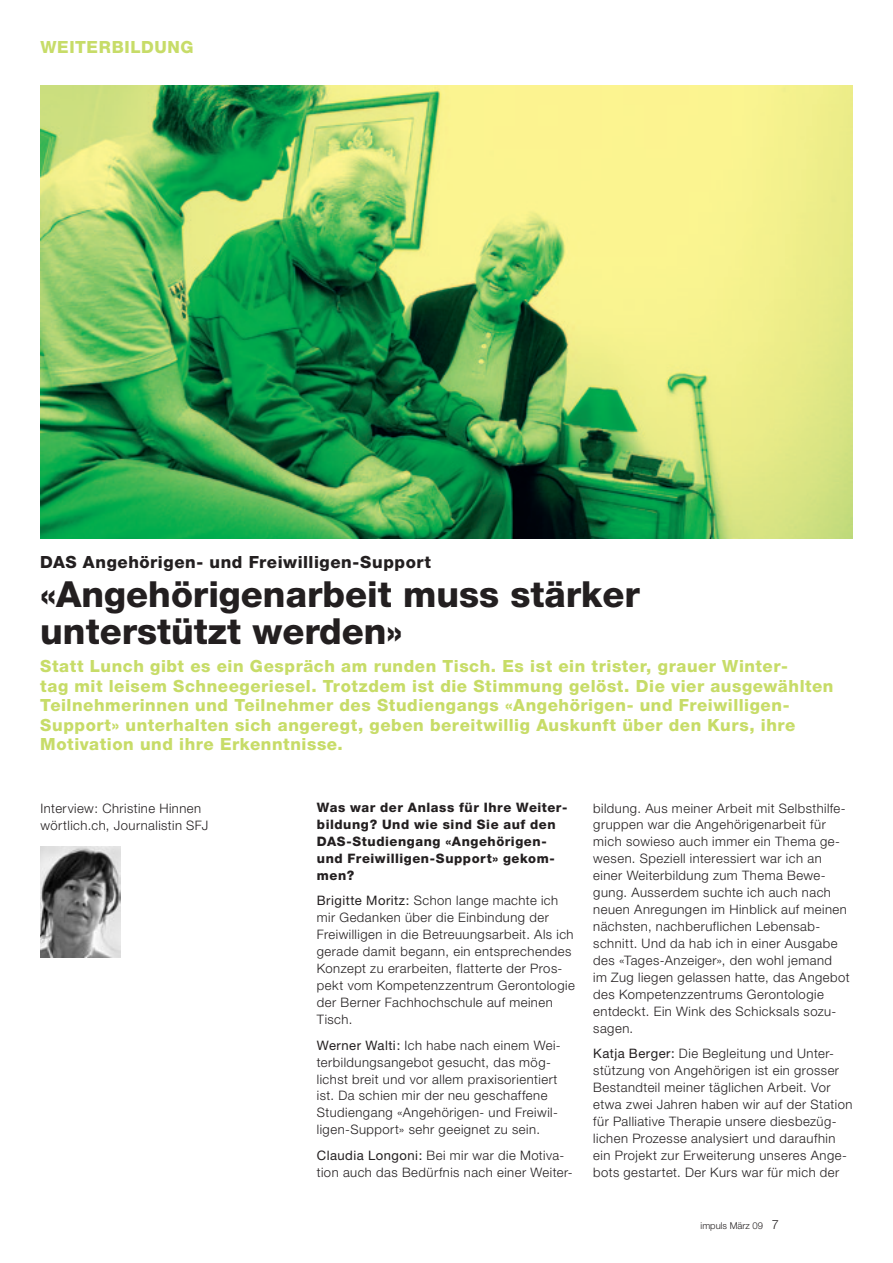
<style>
.page{position:relative;width:893px;height:1263px;background:#fff}
.page>*{position:absolute;margin:0;border:0;box-sizing:border-box;transform-origin:0 0}
.t1{font:800 36px/37.5px "Helvetica Neue";color:#231f20}
.t2{font:800 16.8px/19.5px "Helvetica Neue";letter-spacing:.035em;color:#c7dc68}
.t3{font:800 16.8px "Helvetica Neue";letter-spacing:.035em;color:#231f20}
.t4{font:300 13.05px/17px "Helvetica Neue";letter-spacing:.035em;color:#231f20}
.t5{font:800 13.05px/17px "Helvetica Neue";letter-spacing:.045em;color:#231f20}
.t6{font:300 9.45px "Helvetica Neue";color:#231f20}
.s1{font-weight:400}
.s2{font-size:12.75px}
</style>
<div class="page">
<img style="left:40px;top:846px;width:81px;height:111px">
<img style="left:41px;top:85px;width:812px;height:453px">
<p class="t2" style="left:40px;top:37px;width:28px">Weite</p>
<p class="t2" style="left:99px;top:37px;width:56px">rbi ldung</p>
<p class="t3" style="left:40px;top:552px;width:392px">DAS Angehörigen- und Freiwilligen-Support</p>
<h1 class="t1" style="left:40px;top:575px;width:601px">«Angehörigenarbeit muss stärker unterstützt werden»</h1>
<p class="t2" style="left:40px;top:656px;width:795px">Statt Lunch gibt es ein Gespräch am runden Tisch. Es ist ein trister, grauer Winter-<br>tag mit leisem Schneegeriesel. Trotzdem ist die Stimmung gelöst. Die vier ausgewählten Teilnehmerinnen und Teilnehmer des Studiengangs «Angehörigen- und Freiwilligen-Support» unterhalten sich angeregt, geben bereitwillig Auskunft über den Kurs, ihre Motivation und ihre Erkenntnisse.</p>
<p class="t4" style="left:41px;top:799px;width:169px">Interview: Christine Hinnen wörtlich.ch, Journalistin SFJ</p>
<p class="t5" style="left:317px;top:799px;width:252px">Was war der Anlass für Ihre Weiter&shy;bildung? Und wie sind Sie auf den<br>DAS-Studiengang «Angehörigen&shy;und Freiwilligen-Support» gekom&shy;men?</p>
<p class="t4" style="left:317px;top:892px;width:259px"><span class="s1">Brigitte Moritz:</span> Schon lange machte ich mir Gedanken über die Einbindung der Freiwilligen in die Betreuungsarbeit. Als ich gerade damit begann, ein entsprechendes Konzept zu erarbeiten, flatterte der Pros&shy;pekt vom Kompetenzzentrum Gerontologie der Berner Fachhochschule auf meinen Tisch.</p>
<p class="t4" style="left:317px;top:1036px;width:245px"><span class="s1">Werner Walti:</span> Ich habe nach einem Wei&shy;terbildungsangebot gesucht, das mög&shy;lichst breit und vor allem praxisorientiert ist. Da schien mir der neu geschaffene Studiengang «Angehörigen- und Freiwil&shy;ligen-Support» sehr geeignet zu sein.</p>
<p class="t4" style="left:317px;top:1146px;width:257px"><span class="s1">Claudia Longoni:</span> Bei mir war die Motiva&shy;tion auch das Bedürfnis nach einer Weiter-</p>
<p class="t4" style="left:593px;top:799px;width:258px">bildung. Aus meiner Arbeit mit Selbsthilfe&shy;gruppen war die Angehörigenarbeit für mich sowieso auch immer ein Thema ge&shy;wesen. Speziell interessiert war ich an einer Weiterbildung zum Thema Bewe&shy;gung. Ausserdem suchte ich auch nach neuen Anregungen im Hinblick auf meinen nächsten, nachberuflichen Lebensab&shy;schnitt. Und da hab ich in einer Ausgabe des «Tages-Anzeiger», den wohl jemand<br>im Zug liegen gelassen hatte, das Angebot des Kompetenzzentrums Gerontologie entdeckt. Ein Wink des Schicksals sozu&shy;sagen.</p>
<p class="t4" style="left:593px;top:1045px;width:261px"><span class="s1">Katja Berger:</span> Die Begleitung und Unter&shy;stützung von Angehörigen ist ein grosser Bestandteil meiner täglichen Arbeit. Vor etwa zwei Jahren haben wir auf der Station für Palliative Therapie unsere diesbezüg&shy;lichen Prozesse analysiert und daraufhin ein Projekt zur Erweiterung unseres Ange&shy;bots gestartet. Der Kurs war für mich der</p>
<p class="t6" style="left:701px;top:1219px;width:80px">impuls März 09 <span class="s2">7</span></p>
</div>
